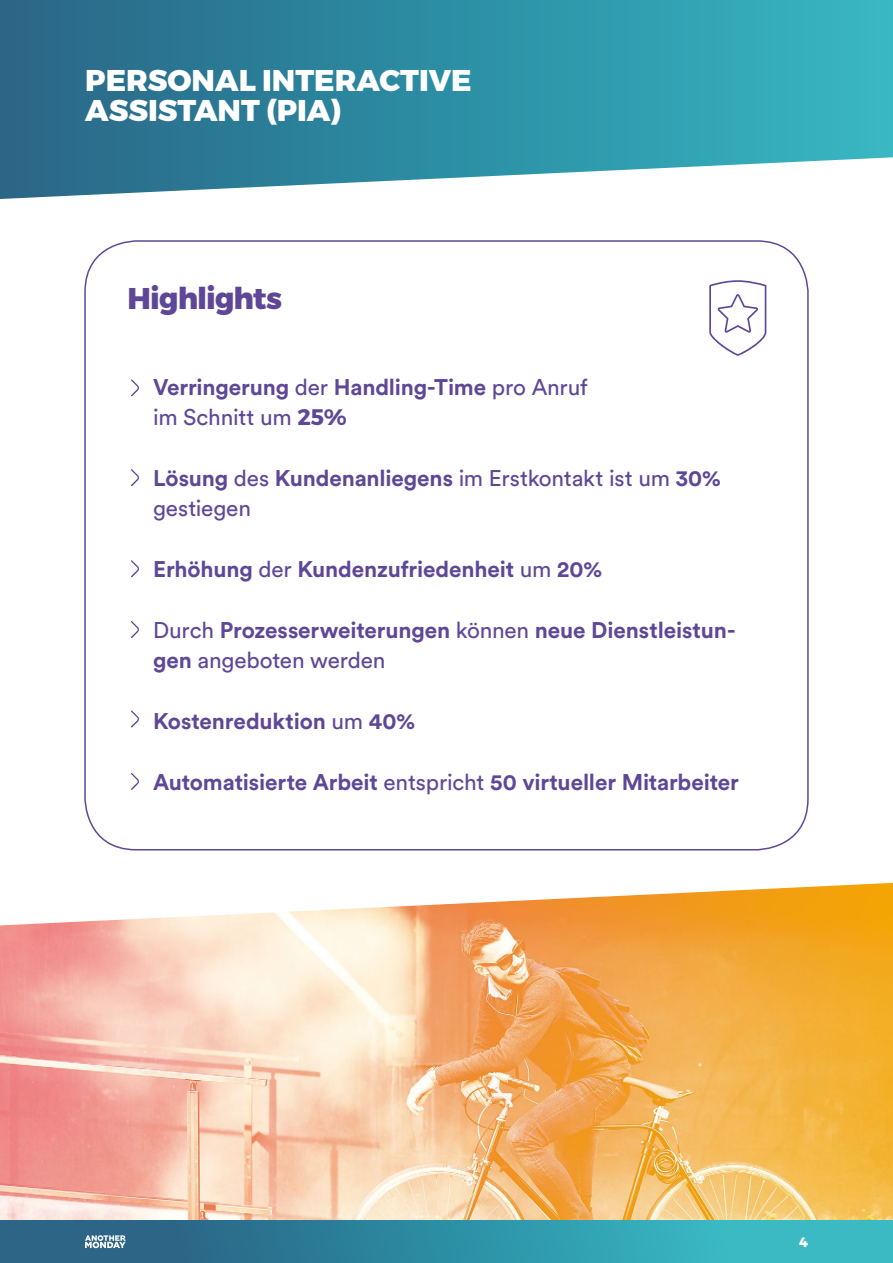
<style>
.page{position:relative;width:893px;height:1263px;background:#fff}
.page>*{position:absolute;margin:0;border:0;box-sizing:border-box;transform-origin:0 0}
.t1{font:800 30px/30px "Montserrat";color:#fff}
.t2{font:800 30px "Montserrat";letter-spacing:-.03em;color:#5f4797}
.t3{font:700 22.5px/30.3px "Circular Pro";letter-spacing:-.005em;color:#5f4797}
.t4{font:22.5px/30.3px "Circular Pro";letter-spacing:-.005em;color:#5f4797}
.t5{font:800 13.5px "Montserrat";color:#fff}
.s1{font-weight:400}
.s2{font-family:"Montserrat"}
.s3{font-weight:700}
</style>
<div class="page">
<img style="left:0;top:883px;width:893px;height:337px">
<svg style="left:709px;top:280px;width:57px;height:76px"></svg>
<svg style="left:0;top:0;width:893px;height:199px;background:#4498ac"></svg>
<div style="left:0;top:1220px;width:893px;height:43px;background:linear-gradient(to right,#27577c,#3ac6cd)"></div>
<svg style="left:131px;top:379px;width:8px;height:17px"></svg>
<svg style="left:131px;top:469px;width:8px;height:17px"></svg>
<svg style="left:131px;top:560px;width:8px;height:17px"></svg>
<svg style="left:131px;top:621px;width:8px;height:17px"></svg>
<svg style="left:131px;top:710px;width:8px;height:17px"></svg>
<svg style="left:131px;top:773px;width:8px;height:17px"></svg>
<svg style="left:85px;top:1235px;width:41px;height:13px"></svg>
<h1 class="t1" style="left:85px;top:66px;width:388px">PERSONAL INTERACTIVE<br>ASSISTANT (PIA)</h1>
<h1 class="t2" style="left:128px;top:280px;width:156px">Highlights</h1>
<p class="t3" style="left:153px;top:371px;width:436px">Verringerung <span class="s1">der</span> Handling-Time <span class="s1">pro Anruf im Schnitt um</span> <span class="s2">25%</span></p>
<p class="t4" style="left:153px;top:462px;width:570px"><span class="s3">Lösung</span> des <span class="s3">Kundenanliegens</span> im Erstkontakt ist um <span class="s3">30% </span>gestiegen</p>
<p class="t3" style="left:153px;top:553px;width:451px">Erhöhung <span class="s1">der</span> Kundenzufriedenheit <span class="s1">um</span> 20%</p>
<p class="t3" style="left:153px;top:614px;width:584px"><span class="s1">Durch</span> Prozesserweiterungen <span class="s1">können</span> neue Dienstleistun&shy;gen <span class="s1">angeboten werden</span></p>
<p class="t3" style="left:153px;top:705px;width:264px">Kostenreduktion <span class="s1">um</span> 40%</p>
<p class="t3" style="left:153px;top:766px;width:587px">Automatisierte Arbeit <span class="s1">entspricht</span> 50 virtueller Mitarbeiter</p>
<p class="t5" style="left:799px;top:1233px;width:10px">4</p>
</div>
